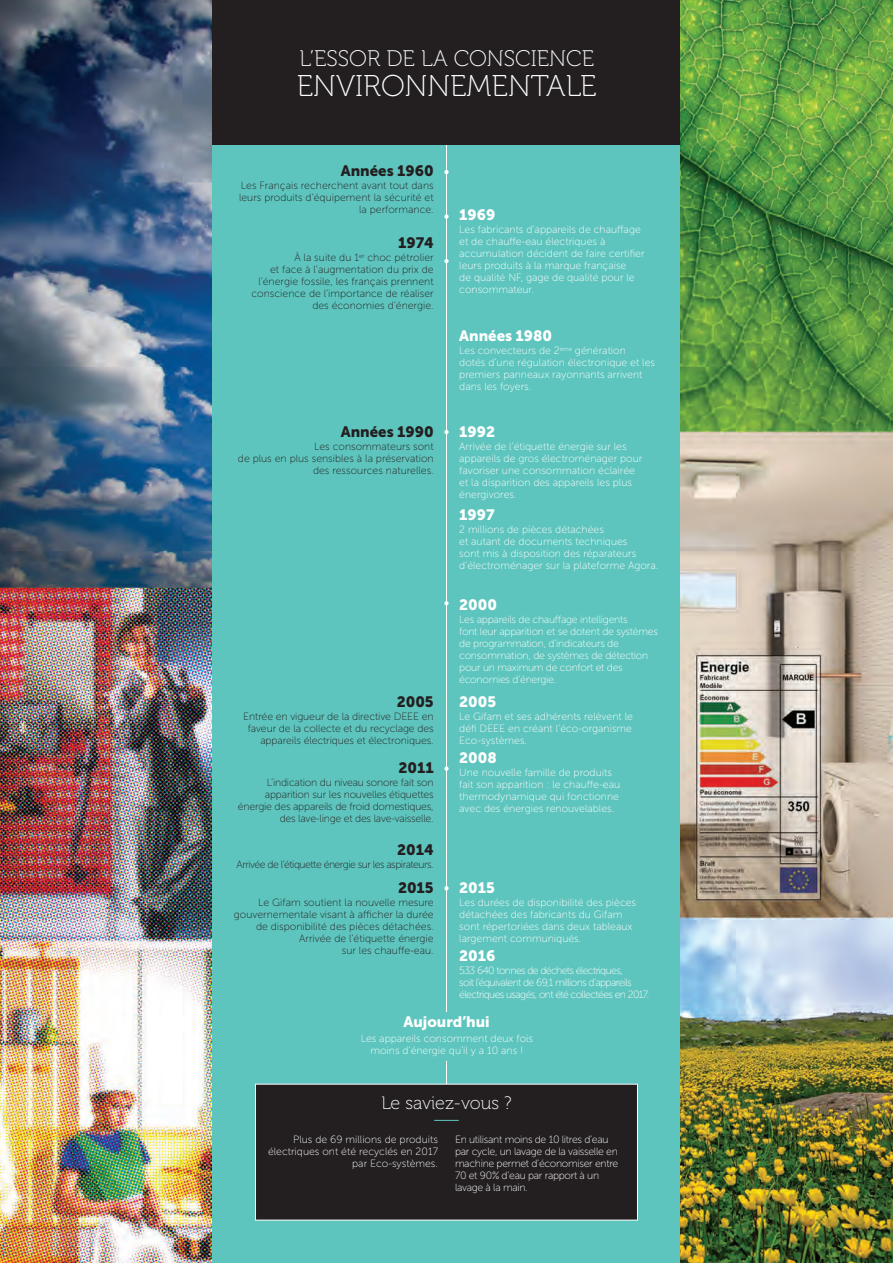
<style>
.page{position:relative;width:893px;height:1263px;background:#fff}
.page>*{position:absolute;margin:0;border:0;box-sizing:border-box;transform-origin:0 0}
.t1{font:30px "Museo 100";color:#fff}
.t2{font:22.5px "Museo 100";color:#fff}
.t3{font:18px "Museo 100";color:#fff}
.t4{font:15px "Museo Sans 900";color:#fff}
.t5{font:15px "Museo Sans 900";color:#231f20}
.t6{font:10.5px/12px "Museo Sans 100";color:#fff}
.t7{font:10.5px/12px "Museo Sans 100";color:#231f20;text-align:right}
.t8{font:10.5px/12px "Museo Sans 100";letter-spacing:-.025em;color:#fff}
.t9{font:10.5px/12px "Museo Sans 100";letter-spacing:-.02em;color:#231f20;text-align:right}
.t10{font:10.5px/12px "Museo Sans 100";letter-spacing:-.03em;color:#fff}
.t11{font:10.5px/12px "Museo Sans 100";letter-spacing:-.06em;color:#fff}
.t12{font:10.5px "Museo Sans 100";letter-spacing:-.05em;color:#231f20}
</style>
<div class="page">
<img style="left:0;top:0;width:893px;height:1263px">
<div style="left:213px;top:144px;width:467px;height:1119px;background:#5ec5be"></div>
<svg style="left:444px;top:214px;width:5px;height:5px"></svg>
<svg style="left:444px;top:259px;width:5px;height:4px"></svg>
<svg style="left:444px;top:601px;width:5px;height:4px"></svg>
<svg style="left:444px;top:766px;width:5px;height:5px"></svg>
<svg style="left:444px;top:886px;width:5px;height:4px"></svg>
<svg style="left:444px;top:430px;width:5px;height:4px"></svg>
<hr style="left:446px;top:131px;width:1px;height:1027px;background:#fff">
<div style="left:213px;top:0;width:467px;height:144px;background:#231f20"></div>
<svg style="left:444px;top:170px;width:5px;height:4px"></svg>
<div style="left:255px;top:1084px;width:382px;height:136px;background:#231f20"></div>
<svg style="left:434px;top:1120px;width:25px;height:1px"></svg>
<div style="left:255px;top:1013px;width:383px;height:48px;background:#5ec5be"></div>
<h2 class="t2" style="left:299px;top:46px;width:296px">L’ESSOR DE LA CONSCIENCE</h2>
<h1 class="t1" style="left:297px;top:70px;width:301px">ENVIRONNEMENTALE</h1>
<h3 class="t5" style="left:341px;top:162px;width:94px">Années 1960</h3>
<p class="t7" style="left:239px;top:180px;width:196px">Les Français recherchent avant tout dans leurs produits d’équipement la sécurité et la performance.</p>
<h3 class="t5" style="left:398px;top:234px;width:37px">1974</h3>
<p class="t7" style="left:251px;top:252px;width:184px">À la suite du 1<sup>er</sup> choc pétrolier<br>et face à l’augmentation du prix de l’énergie fossile, les français prennent conscience de l’importance de réaliser des économies d’énergie.</p>
<h3 class="t5" style="left:341px;top:423px;width:94px">Années 1990</h3>
<p class="t7" style="left:238px;top:441px;width:197px">Les consommateurs sont<br>de plus en plus sensibles à la préservation des ressources naturelles.</p>
<h3 class="t5" style="left:397px;top:693px;width:38px">2005</h3>
<p class="t7" style="left:243px;top:710px;width:192px">Entrée en vigueur de la directive DEEE en faveur de la collecte et du recyclage des appareils électriques et électroniques.</p>
<h3 class="t5" style="left:398px;top:759px;width:37px">2011</h3>
<p class="t9" style="left:238px;top:776px;width:197px">L’indication du niveau sonore fait son apparition sur les nouvelles étiquettes énergie des appareils de froid domestiques, des lave-linge et des lave‑vaisselle.</p>
<h3 class="t5" style="left:397px;top:842px;width:38px">2014</h3>
<p class="t12" style="left:237px;top:859px;width:199px">Arrivée de l’étiquette énergie sur les aspirateurs.</p>
<h3 class="t5" style="left:398px;top:879px;width:37px">2015</h3>
<p class="t7" style="left:234px;top:896px;width:201px">Le Gifam soutient la nouvelle mesure gouvernementale visant à afficher la durée de disponibilité des pièces détachées.<br>Arrivée de l’étiquette énergie<br>sur les chauffe‑eau.</p>
<h3 class="t4" style="left:459px;top:206px;width:38px">1969</h3>
<p class="t6" style="left:459px;top:223px;width:187px">Les fabricants d’appareils de chauffage et de chauffe-eau électriques à accumulation décident de faire certifier leurs produits à la marque française<br>de qualité NF, gage de qualité pour le consommateur.</p>
<h3 class="t4" style="left:459px;top:327px;width:94px">Années 1980</h3>
<p class="t6" style="left:459px;top:345px;width:197px">Les convecteurs de 2<sup>ème</sup> génération<br>dotés d’une régulation électronique et les premiers panneaux rayonnants arrivent dans les foyers.</p>
<h3 class="t4" style="left:459px;top:423px;width:37px">1992</h3>
<p class="t6" style="left:459px;top:441px;width:185px">Arrivée de l’étiquette énergie sur les appareils de gros électroménager pour favoriser une consommation éclairée et la disparition des appareils les plus énergivores.</p>
<h3 class="t4" style="left:459px;top:506px;width:37px">1997</h3>
<p class="t6" style="left:459px;top:523px;width:201px">2 millions de pièces détachées<br>et autant de documents techniques<br>sont mis à disposition des réparateurs d’électroménager sur la plateforme Agora.</p>
<h3 class="t4" style="left:459px;top:596px;width:39px">2000</h3>
<p class="t8" style="left:459px;top:613px;width:200px">Les appareils de chauffage intelligents<br>font leur apparition et se dotent de systèmes de programmation, d’indicateurs de consommation, de systèmes de détection pour un maximum de confort et des économies d’énergie.</p>
<h3 class="t4" style="left:459px;top:693px;width:38px">2005</h3>
<p class="t6" style="left:459px;top:710px;width:175px;text-align:justify">Le Gifam et ses adhérents relèvent le défi DEEE en créant l’éco-organisme Eco‑systèmes.</p>
<h3 class="t4" style="left:459px;top:749px;width:39px">2008</h3>
<p class="t6" style="left:459px;top:766px;width:162px">Une nouvelle famille de produits fait son apparition : le chauffe-eau thermodynamique qui fonctionne avec des énergies renouvelables.</p>
<h3 class="t4" style="left:459px;top:879px;width:37px">2015</h3>
<p class="t6" style="left:459px;top:896px;width:178px">Les durées de disponibilité des pièces détachées des fabricants du Gifam sont répertoriées dans deux tableaux largement communiqués.</p>
<h3 class="t4" style="left:459px;top:947px;width:38px">2016</h3>
<p class="t11" style="left:459px;top:965px;width:192px">533 640 tonnes de déchets électriques,<br>soit l’équivalent de 69,1 millions d’appareils électriques usagés, ont été collectées en 2017.</p>
<h3 class="t4" style="left:403px;top:1013px;width:88px">Aujourd’hui</h3>
<p class="t6" style="left:361px;top:1033px;width:174px;text-align:center">Les appareils consomment deux fois moins d’énergie qu’il y a 10 ans !</p>
<h3 class="t3" style="left:381px;top:1093px;width:131px">Le saviez-vous ?</h3>
<p class="t10" style="left:455px;top:1133px;width:165px">En utilisant moins de 10 litres d’eau par cycle, un lavage de la vaisselle en machine permet d’économiser entre<br>70 et 90% d’eau par rapport à un lavage à la main.</p>
<p class="t6" style="left:268px;top:1133px;width:171px;text-align:right">Plus de 69 millions de produits électriques ont été recyclés en 2017 par Eco-systèmes.</p>
</div>
